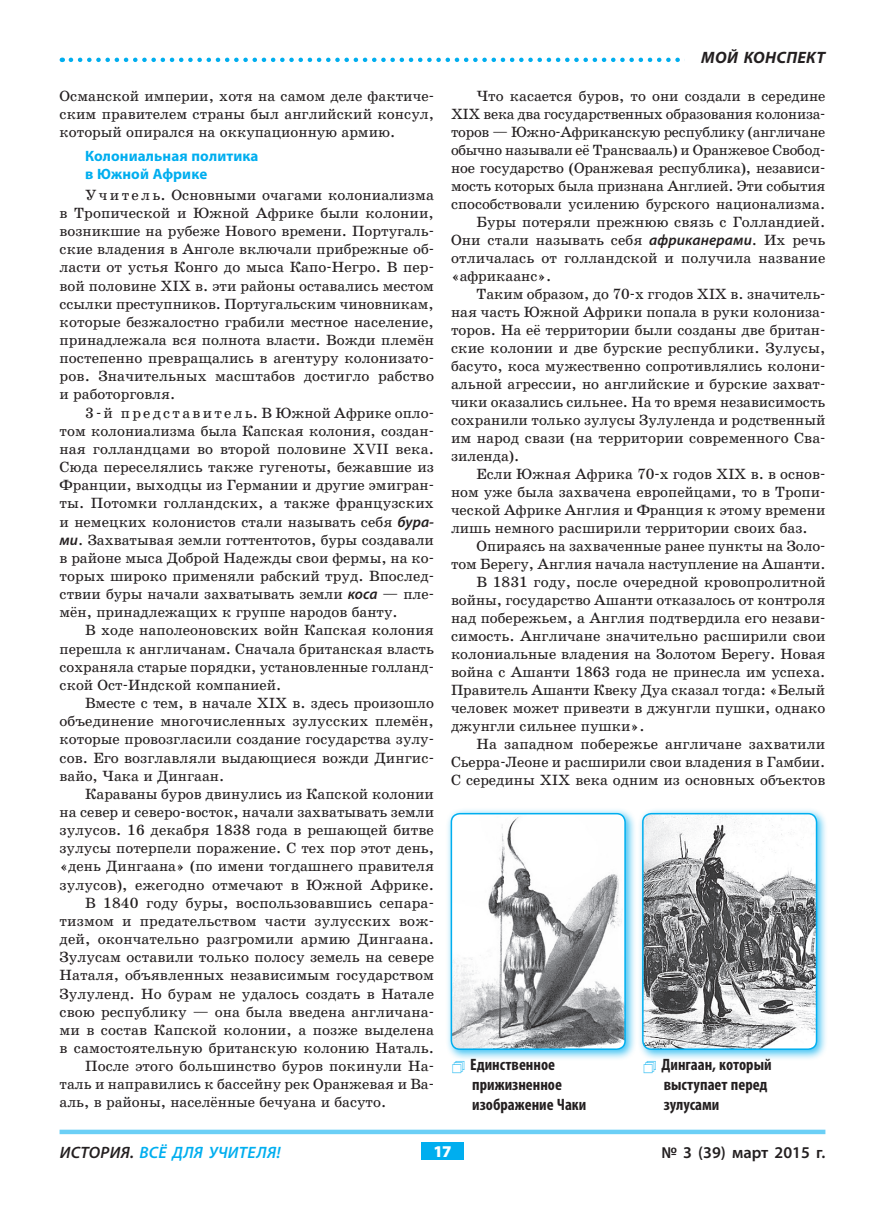
<style>
.page{position:relative;width:885px;height:1212px;background:#fff}
.page>*{position:absolute;margin:0;border:0;box-sizing:border-box;transform-origin:0 0}
.t1{font:700 condensed 16.5px/19.8px "Myriad Pro";color:#231f20}
.t2{font:italic 600 16.5px "Myriad Pro";letter-spacing:.02em;color:#00aeef}
.t3{font:600 16.5px "Myriad Pro";color:#231f20}
.t4{font:italic 700 16.5px "Myriad Pro";letter-spacing:.02em;color:#231f20}
.t5{font:900 16.5px "Myriad Pro";color:#fff}
.ОСНОВНОЙ{font:15px/18.1px "School Book C";color:#231f20;text-align:justify}
.ЧЕТВЕРТЫЙ_УРОВЕНЬ{font:700 15px/18px "Myriad Pro";letter-spacing:.01em;color:#00aeef}
.s1{font-family:"Myriad Pro";font-weight:600;font-style:italic}
.s2{color:#231f20}
</style>
<div class="page">
<hr style="left:60px;top:1130px;width:765px;height:4px;background:#6bcff6">
<div style="left:421px;top:1143px;width:42px;height:17px;background:#00aeef"></div>
<svg style="left:71px;top:58px;width:609px;height:4px"></svg>
<div style="left:636px;top:808px;width:192px;height:253px;background:#00aeef;opacity:.75"></div>
<img style="left:642px;top:814px;width:174px;height:235px">
<div style="left:642px;top:813px;width:175px;height:237px;border:2px solid #00aeef;border-radius:9px"></div>
<div style="left:445px;top:808px;width:192px;height:253px;background:#00aeef;opacity:.75"></div>
<img style="left:451px;top:814px;width:174px;height:235px">
<div style="left:450px;top:813px;width:175px;height:237px;border:2px solid #00aeef;border-radius:9px"></div>
<p class="ОСНОВНОЙ" style="left:60px;top:87px;width:376px">Османской империи, хотя на самом деле фактиче&shy;ским правителем страны был английский консул, который опирался на оккупационную армию.</p>
<p class="ЧЕТВЕРТЫЙ_УРОВЕНЬ" style="left:85px;top:146px;width:175px">Колониальная политика в Южной Африке</p>
<p class="ОСНОВНОЙ" style="left:60px;top:186px;width:376px;text-indent:26px">У ч и т е л ь. Основными очагами колониализма в Тропической и Южной Африке были колонии, возникшие на рубеже Нового времени. Португаль&shy;ские владения в Анголе включали прибрежные об&shy;ласти от устья Конго до мыса Капо-Негро. В пер&shy;вой половине XIX в. эти районы оставались местом ссылки преступников. Португальским чиновникам, которые безжалостно грабили местное население, принадлежала вся полнота власти. Вожди племён постепенно превращались в агентуру колонизато&shy;ров. Значительных масштабов достигло рабство и работорговля.</p>
<p class="ОСНОВНОЙ" style="left:60px;top:404px;width:376px;text-indent:26px">3-й представитель. ВЮжной Африке опло&shy;том колониализма была Капская колония, создан&shy;ная голландцами во второй половине XVII века.<br>Сюда переселялись также гугеноты, бежавшие из Франции, выходцы из Германии и другие эмигран&shy;ты. Потомки голландских, а также французских и немецких колонистов стали называть себя <span class="s1">бура&shy;ми</span>. Захватывая земли готтентотов, буры создавали в районе мыса Доброй Надежды свои фермы, на ко&shy;торых широко применяли рабский труд. Впослед&shy;ствии буры начали захватывать земли <span class="s1">коса</span> — пле&shy;мён, принадлежащих к группе народов банту.</p>
<p class="ОСНОВНОЙ" style="left:60px;top:621px;width:376px;text-indent:26px">В ходе наполеоновских войн Капская колония перешла к англичанам. Сначала британская власть сохраняла старые порядки, установленные голланд&shy;ской Ост-Индской компанией.</p>
<p class="ОСНОВНОЙ" style="left:60px;top:694px;width:376px;text-indent:26px">Вместе с тем, в начале XIX в. здесь произошло объединение многочисленных зулусских племён, которые провозгласили создание государства зулу&shy;сов. Его возглавляли выдающиеся вожди Дингис&shy;вайо, Чака и Дингаан.</p>
<p class="ОСНОВНОЙ" style="left:60px;top:785px;width:376px;text-indent:26px">Караваны буров двинулись из Капской колонии на север и северо-восток, начали захватывать земли зулусов. 16 декабря 1838 года в решающей битве зулусы потерпели поражение. С тех пор этот день, «день Дингаана» (по имени тогдашнего правителя зулусов), ежегодно отмечают в Южной Африке.</p>
<p class="ОСНОВНОЙ" style="left:60px;top:894px;width:376px;text-indent:26px">В 1840 году буры, воспользовавшись сепара&shy;тизмом и предательством части зулусских вож&shy;дей, окончательно разгромили армию Дингаана.<br>Зулусам оставили только полосу земель на севере Наталя, объявленных независимым государством Зулуленд. Но бурам не удалось создать в Натале свою республику — она была введена англичана&shy;ми в состав Капской колонии, а позже выделена в самостоятельную британскую колонию Наталь.</p>
<p class="ОСНОВНОЙ" style="left:60px;top:1057px;width:376px;text-indent:26px">После этого большинство буров покинули На&shy;таль и направились к бассейну рек Оранжевая и Ва&shy;аль, в районы, населённые бечуана и басуто.</p>
<p class="t4" style="left:701px;top:47px;width:125px">МОЙ КОНСПЕКТ</p>
<p class="ОСНОВНОЙ" style="left:451px;top:87px;width:376px;text-indent:26px">Что касается буров, то они создали в середине XIX века два государственных образования колониза&shy;торов — Южно-Африканскую республику (англичане обычно называли её Трансвааль) и Оранжевое Свобод&shy;ное государство (Оранжевая республика), независи&shy;мость которых была признана Англией. Эти события способствовали усилению бурского национализма.</p>
<p class="ОСНОВНОЙ" style="left:451px;top:213px;width:376px;text-indent:26px">Буры потеряли прежнюю связь с Голландией.<br>Они стали называть себя <span class="s1">африканерами</span>. Их речь отличалась от голландской и получила название «африкаанс».</p>
<p class="ОСНОВНОЙ" style="left:451px;top:285px;width:376px;text-indent:26px">Таким образом, до 70-х ггодов XIX в. значитель&shy;ная часть Южной Африки попала в руки колониза&shy;торов. На её территории были созданы две британ&shy;ские колонии и две бурские республики. Зулусы, басуто, коса мужественно сопротивлялись колони&shy;альной агрессии, но английские и бурские захват&shy;чики оказались сильнее. На то время независимость сохранили только зулусы Зулуленда и родственный им народ свази (на территории современного Сва&shy;зиленда).</p>
<p class="ОСНОВНОЙ" style="left:451px;top:465px;width:376px;text-indent:26px">Если Южная Африка 70-х годов XIX в. в основ&shy;ном уже была захвачена европейцами, то в Тропи&shy;ческой Африке Англия и Франция к этому времени лишь немного расширили территории своих баз.</p>
<p class="ОСНОВНОЙ" style="left:451px;top:537px;width:376px;text-align:right">Опираясь на захваченные ранее пункты на Золо&shy;том Берегу, Англия начала наступление на Ашанти.</p>
<p class="ОСНОВНОЙ" style="left:451px;top:573px;width:376px;text-indent:26px">В 1831 году, после очередной кровопролитной войны, государство Ашанти отказалось от контроля над побережьем, а Англия подтвердила его незави&shy;симость. Англичане значительно расширили свои колониальные владения на Золотом Берегу. Новая война с Ашанти 1863 года не принесла им успеха.<br>Правитель Ашанти Квеку Дуа сказал тогда: «Белый человек может привезти в джунгли пушки, однако джунгли сильнее пушки».</p>
<p class="ОСНОВНОЙ" style="left:451px;top:735px;width:376px;text-indent:26px">На западном побережье англичане захватили Сьерра-Леоне и расширили свои владения в Гамбии.<br>С середины XIX века одним из основных объектов</p>
<p class="t1" style="left:470px;top:1055px;width:118px">Единственное прижизненное изображение Чаки</p>
<p class="t1" style="left:661px;top:1055px;width:111px">Дингаан, который выступает перед зулусами</p>
<p class="t2" style="left:60px;top:1142px;width:222px"><span class="s2">ИСТОРИЯ.</span> ВСЁ ДЛЯ УЧИТЕЛЯ!</p>
<p class="t5" style="left:433px;top:1142px;width:19px">17</p>
<p class="t3" style="left:661px;top:1142px;width:165px">№ 3 (39) март 2015 г.</p>
</div>
